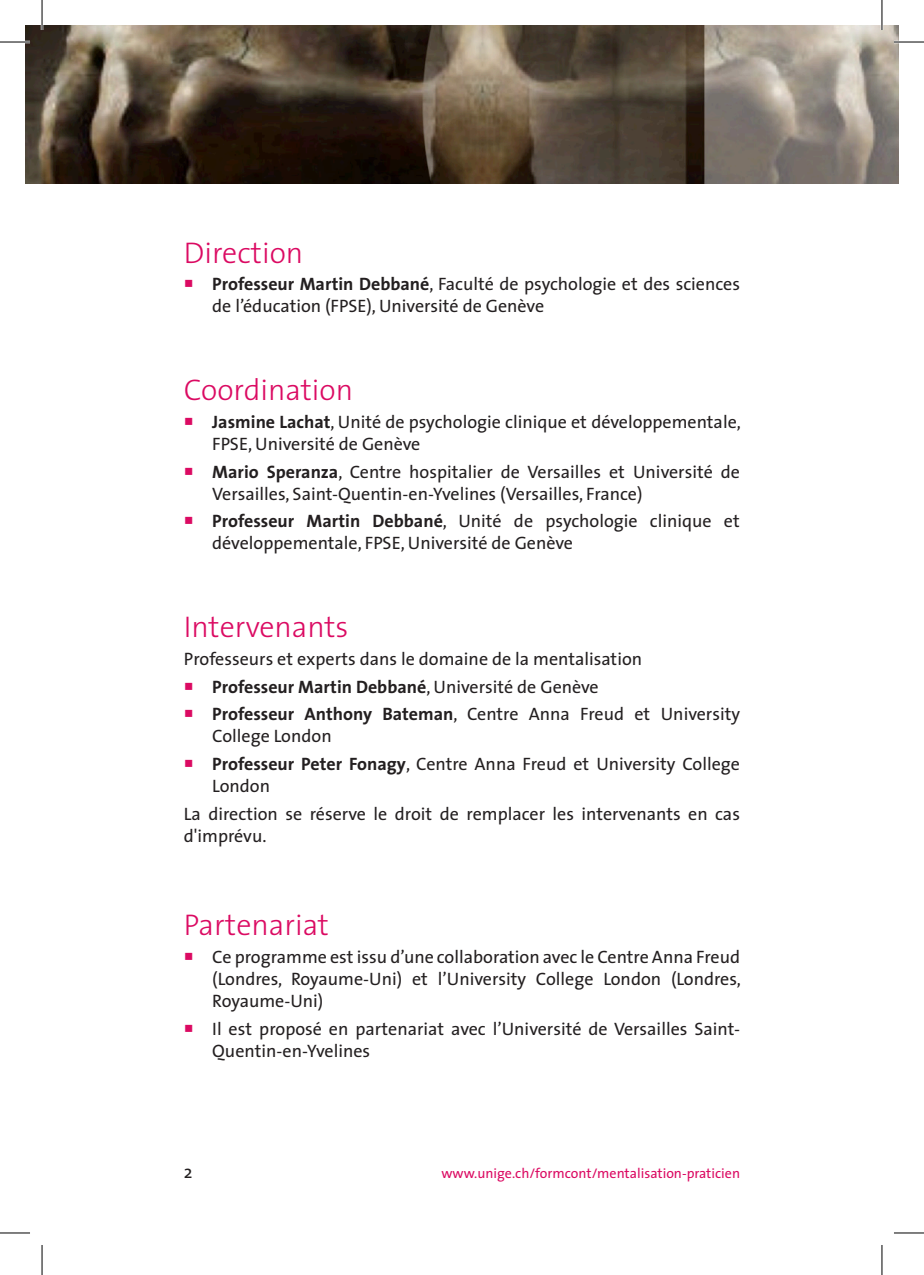
<style>
.page{position:relative;width:924px;height:1275px;background:#fff}
.page>*{position:absolute;margin:0;border:0;box-sizing:border-box;transform-origin:0 0}
.texte{font:300 30px "The Sans";color:#db0a62}
.retrait5{font:18px/22px "The Sans";color:#231f20}
.texte-2{font:18px/22px "The Sans";color:#231f20}
.retrait5-2{font:700 18px "The Sans";color:#231f20}
.t1{font:14px "The Sans";color:#db0a62}
.s1{color:#db0a62}
.s2{font-weight:700}
.s3{font-weight:400}
</style>
<div class="page">
<img style="left:25px;top:25px;width:873px;height:159px">
<hr style="left:0;top:41px;width:30px;height:2px;background:#fff">
<hr style="left:893px;top:41px;width:30px;height:2px;background:#fff">
<hr style="left:41px;top:0;width:2px;height:30px;background:#fff">
<hr style="left:880px;top:0;width:2px;height:30px;background:#fff">
<hr style="left:0;top:42px;width:30px;height:1px;background:#000">
<hr style="left:893px;top:42px;width:30px;height:1px;background:#000">
<hr style="left:0;top:1232px;width:30px;height:1px;background:#000">
<hr style="left:893px;top:1232px;width:30px;height:1px;background:#000">
<hr style="left:42px;top:0;width:1px;height:30px;background:#000">
<hr style="left:42px;top:1245px;width:1px;height:30px;background:#000">
<hr style="left:881px;top:0;width:1px;height:30px;background:#000">
<hr style="left:881px;top:1245px;width:1px;height:30px;background:#000">
<p class="texte" style="left:184px;top:227px;width:121px">Direction</p>
<p class="retrait5" style="left:212px;top:272px;width:529px;text-indent:-28px"><span class="s1">○</span> <span class="s2">Professeur Martin Debbané</span>, Faculté de psychologie et des sciences de l’éducation (FPSE), Université de Genève</p>
<p class="texte" style="left:184px;top:365px;width:171px">Coordination</p>
<p class="retrait5" style="left:212px;top:410px;width:530px;text-indent:-28px"><span class="s1">○</span> <span class="s2">Jasmine Lachat</span>, Unité de psychologie clinique et développementale,<br>FPSE, Université de Genève</p>
<p class="retrait5" style="left:212px;top:460px;width:529px;text-indent:-28px"><span class="s1">○</span> <span class="s2">Mario Speranza</span>, Centre hospitalier de Versailles et Université de<br>Versailles, Saint-Quentin-en-Yvelines (Versailles, France)</p>
<p class="retrait5" style="left:212px;top:509px;width:528px;text-indent:-28px"><span class="s1">○</span> <span class="s2">Professeur Martin Debbané</span>, Unité de psychologie clinique et développementale, FPSE, Université de Genève</p>
<p class="texte" style="left:184px;top:602px;width:166px">Intervenants</p>
<p class="texte-2" style="left:184px;top:647px;width:459px">Professeurs et experts dans le domaine de la mentalisation</p>
<p class="retrait5-2" style="left:184px;top:671px;width:416px"><span class="s1">○</span> Professeur Martin Debbané<span class="s3">, Université de Genève</span></p>
<p class="retrait5" style="left:212px;top:702px;width:529px;text-indent:-28px"><span class="s1">○</span> <span class="s2">Professeur Anthony Bateman</span>, Centre Anna Freud et University<br>College London</p>
<p class="retrait5" style="left:212px;top:752px;width:529px;text-indent:-28px"><span class="s1">○</span> <span class="s2">Professeur Peter Fonagy</span>, Centre Anna Freud et University College<br>London</p>
<p class="texte-2" style="left:184px;top:802px;width:557px">La direction se réserve le droit de remplacer les intervenants en cas d'imprévu.</p>
<p class="texte" style="left:184px;top:900px;width:146px">Partenariat</p>
<p class="retrait5" style="left:212px;top:945px;width:530px;text-align:justify;text-indent:-28px"><span class="s1">○</span> Ce programme est issu d’une collaboration avec le Centre Anna Freud (Londres, Royaume-Uni) et l’University College London (Londres, Royaume-Uni)</p>
<p class="retrait5" style="left:212px;top:1017px;width:529px;text-indent:-28px"><span class="s1">○</span> Il est proposé en partenariat avec l’Université de Versailles Saint-<br>Quentin-en-Yvelines</p>
<p class="retrait5" style="left:184px;top:1160px;width:10px">2</p>
<p class="t1" style="left:441px;top:1161px;width:300px">www.unige.ch/formcont/mentalisation-praticien</p>
</div>
